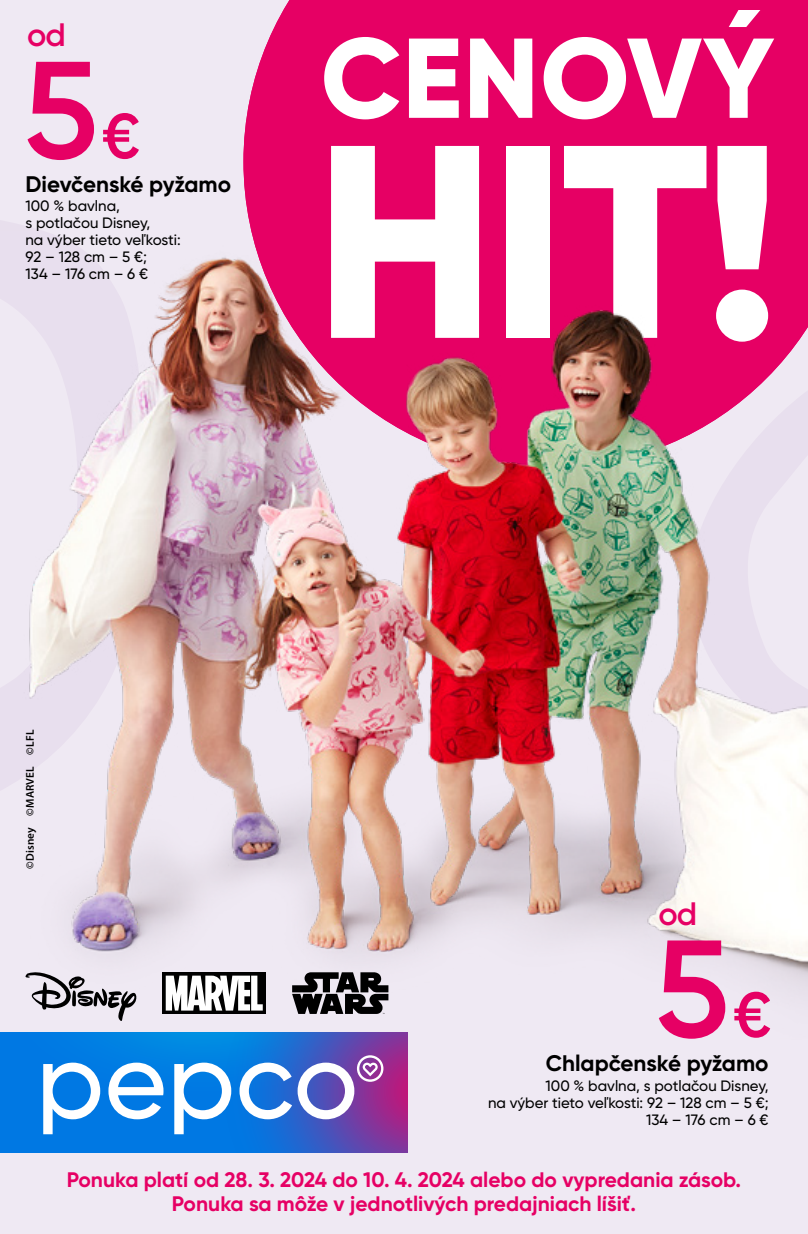
<style>
.page{position:relative;width:808px;height:1234px;background:#fff}
.page>*{position:absolute;margin:0;border:0;box-sizing:border-box;transform-origin:0 0}
.t1{font:800 274.05px "Gilroy";color:#fff}
.t2{font:600 137.7px "Gilroy";color:#e60064}
.t3{font:800 116.7px "Gilroy";letter-spacing:.01em;color:#fff}
.t4{font:800 113.1px "Gilroy";letter-spacing:.01em;color:#fff}
.t5{font:600 32.4px "Gilroy";color:#e60064}
.t6{font:700 22.5px "Gilroy";color:#000}
.t7{font:700 21px/24px "Gilroy";color:#e60064;text-align:center}
.t8{font:500 15px/16.8px "Gilroy";color:#000}
.t9{font:600 11.25px "Myriad Pro";letter-spacing:.01em;color:#000}
.s1{font-size:63.45px}
</style>
<div class="page">
<div style="left:0;top:0;width:808px;height:1233px;background:#efe9f3"></div>
<div style="left:243px;top:0;width:565px;height:233px;background:#e60064"></div>
<svg style="left:729px;top:10px;width:31px;height:17px"></svg>
<img style="left:22px;top:233px;width:786px;height:788px">
<div style="left:0;top:1032px;width:43px;height:106px;background:#0078e3"></div>
<svg style="left:43px;top:1032px;width:365px;height:120px;background:#4b82d6"></svg>
<svg style="left:26px;top:972px;width:110px;height:48px"></svg>
<svg style="left:163px;top:972px;width:103px;height:41px"></svg>
<svg style="left:166px;top:975px;width:97px;height:35px;background:#b8b8b8"></svg>
<svg style="left:292px;top:972px;width:96px;height:41px"></svg>
<h3 class="t5" style="left:27px;top:15px;width:40px">od</h3>
<h2 class="t2" style="left:23px;top:25px;width:118px">5<span class="s1">€</span></h2>
<h3 class="t6" style="left:26px;top:169px;width:207px">Dievčenské pyžamo</h3>
<p class="t8" style="left:26px;top:197px;width:157px">100 % bavlna,<br>s potlačou Disney,<br>na výber tieto veľkosti:<br>92 – 128 cm – 5 €;<br>134 – 176 cm – 6 €</p>
<h3 class="t3" style="left:316px;top:-10px;width:469px">CENOVY</h3>
<h3 class="t4" style="left:321px;top:7px;width:455px">CENOVY</h3>
<h1 class="t1" style="left:315px;top:69px;width:467px">HIT!</h1>
<p class="t9" style="left:23px;top:868px;width:140px;rotate:-90deg">©Disney ©MARVEL ©LFL</p>
<h3 class="t5" style="left:658px;top:893px;width:40px">od</h3>
<h2 class="t2" style="left:655px;top:903px;width:118px">5<span class="s1">€</span></h2>
<h3 class="t6" style="left:546px;top:1049px;width:224px">Chlapčenské pyžamo</h3>
<p class="t8" style="left:488px;top:1076px;width:282px;text-align:right">100 % bavlna, s potlačou Disney,<br>na výber tieto veľkosti: 92 – 128 cm – 5 €;<br>134 – 176 cm – 6 €</p>
<h3 class="t7" style="left:67px;top:1167px;width:676px">Ponuka platí od 28. 3. 2024 do 10. 4. 2024 alebo do vypredania zásob.<br>Ponuka sa môže v jednotlivých predajniach líšiť.</h3>
</div>
